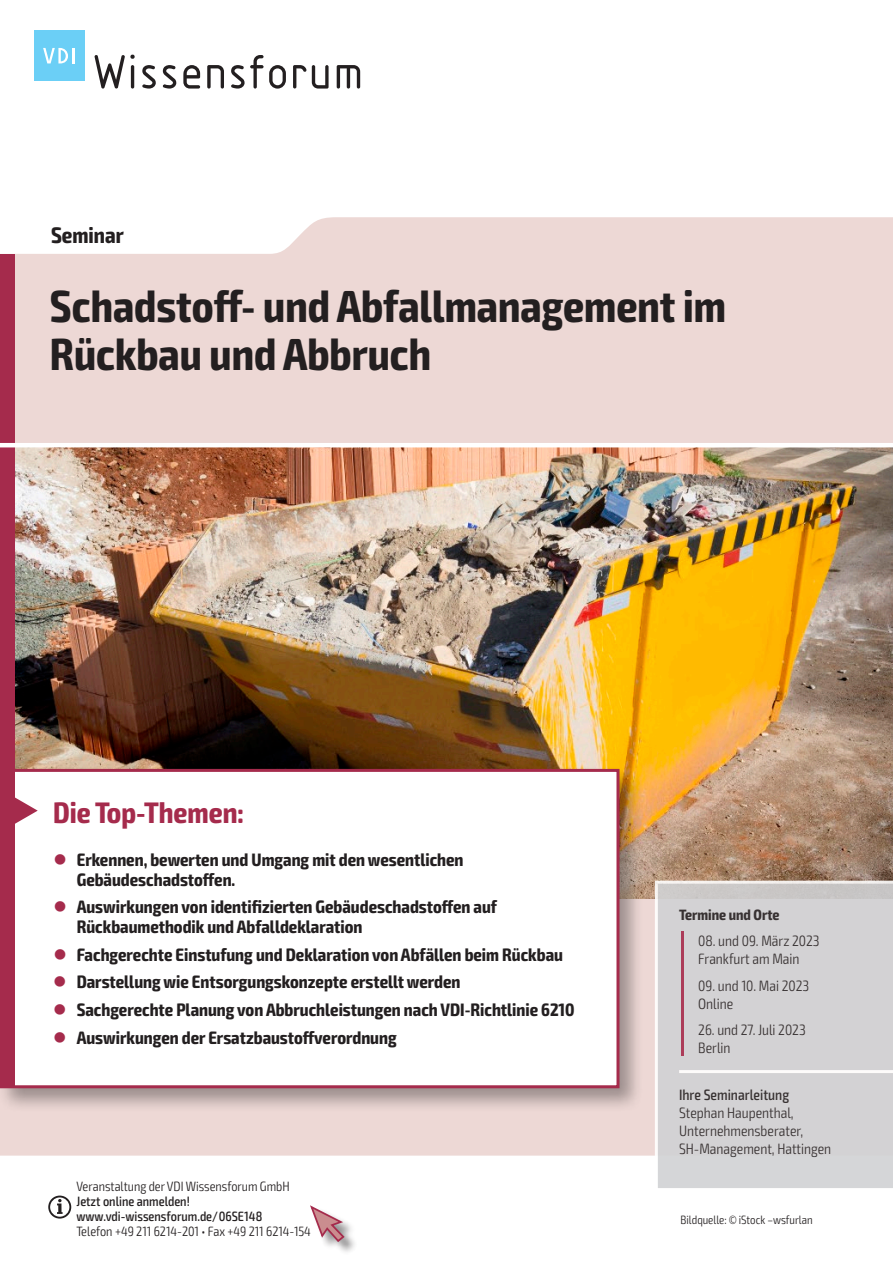
<style>
.page{position:relative;width:893px;height:1263px;background:#fff}
.page>*{position:absolute;margin:0;border:0;box-sizing:border-box;transform-origin:0 0}
.t1{font:700 condensed 45px/48px "Exo 2";color:#231f20}
.t2{font:700 condensed 29.7px "Exo 2";color:#a52b4c}
.t3{font:700 condensed 22.5px "Exo 2";color:#231f20}
.t4{font:700 condensed 18px/19.5px "Exo 2";color:#231f20}
.t5{font:300 condensed 15px/18px "Exo 2";color:#231f20}
.t6{font:500 condensed 15px "Exo 2";color:#231f20}
.t7{font:700 condensed 15px "Exo 2";color:#231f20}
.t8{font:300 condensed 13.5px "Exo 2";color:#231f20}
.t9{font:500 condensed 13.5px/15px "Exo 2";color:#231f20}
.t10{font:300 condensed 12px "Exo 2";color:#231f20}
.s1{color:#a52b4c}
</style>
<div class="page">
<div style="left:0;top:217px;width:893px;height:938px;background:#edd8d5"></div>
<img style="left:14px;top:447px;width:879px;height:451px">
<div style="left:0;top:765px;width:644px;height:348px;background:#231f20;opacity:.4"></div>
<div style="left:2px;top:770px;width:616px;height:317px;background:#fff"></div>
<div style="left:3px;top:772px;width:11px;height:313px;background:#a52b4c"></div>
<div style="left:0;top:769px;width:619px;height:319px;border:3px solid #a52b4c"></div>
<svg style="left:14px;top:796px;width:24px;height:29px"></svg>
<div style="left:0;top:254px;width:14px;height:519px;background:#a52b4c"></div>
<div style="left:311px;top:1206px;width:47px;height:49px;background:#231f20;opacity:.5"></div>
<svg style="left:310px;top:1205px;width:36px;height:38px"></svg>
<hr style="left:0;top:443px;width:893px;height:4px;background:#fff">
<svg style="left:655px;top:881px;width:238px;height:307px"></svg>
<svg style="left:48px;top:1195px;width:23px;height:23px"></svg>
<svg style="left:94px;top:54px;width:41px;height:35px"></svg>
<svg style="left:142px;top:65px;width:14px;height:24px"></svg>
<svg style="left:163px;top:65px;width:13px;height:24px"></svg>
<svg style="left:183px;top:65px;width:17px;height:24px"></svg>
<svg style="left:207px;top:65px;width:17px;height:24px"></svg>
<svg style="left:231px;top:55px;width:55px;height:34px"></svg>
<svg style="left:293px;top:65px;width:36px;height:24px"></svg>
<svg style="left:337px;top:65px;width:23px;height:24px"></svg>
<div style="left:34px;top:30px;width:50px;height:51px;background:#6bcff6"></div>
<svg style="left:43px;top:48px;width:31px;height:15px"></svg>
<p class="t3" style="left:51px;top:221px;width:74px">Seminar</p>
<h1 class="t1" style="left:50px;top:283px;width:678px">Schadstoff- und Abfallmanagement im<br>Rückbau und Abbruch</h1>
<h2 class="t2" style="left:53px;top:794px;width:192px">Die Top-Themen:</h2>
<p class="t4" style="left:77px;top:850px;width:388px;text-indent:-23px"><span class="s1">●</span> Erkennen, bewerten und Umgang mit den wesentlichen<br>Gebäudeschadstoffen.</p>
<p class="t4" style="left:77px;top:898px;width:422px;text-indent:-23px"><span class="s1">●</span> Auswirkungen von identifizierten Gebäudeschadstoffen auf<br>Rückbaumethodik und Abfalldeklaration</p>
<p class="t4" style="left:53px;top:945px;width:511px"><span class="s1">●</span> Fachgerechte Einstufung und Deklaration von Abfällen beim Rückbau</p>
<p class="t4" style="left:53px;top:973px;width:409px"><span class="s1">●</span> Darstellung wie Entsorgungskonzepte erstellt werden</p>
<p class="t4" style="left:53px;top:1000px;width:523px"><span class="s1">●</span> Sachgerechte Planung von Abbruchleistungen nach VDI-Richtlinie 6210</p>
<p class="t4" style="left:53px;top:1028px;width:345px"><span class="s1">●</span> Auswirkungen der Ersatzbaustoffverordnung</p>
<p class="t8" style="left:77px;top:1178px;width:215px">Veranstaltung der VDI Wissensforum GmbH</p>
<p class="t9" style="left:77px;top:1194px;width:187px">Jetzt online anmelden! www.vdi-wissensforum.de/06SE148</p>
<p class="t8" style="left:77px;top:1223px;width:236px">Telefon +49 211 6214-201 • Fax +49 211 6214-154</p>
<p class="t7" style="left:679px;top:905px;width:102px">Termine und Orte</p>
<p class="t5" style="left:698px;top:932px;width:123px">08. und 09. März 2023<br>Frankfurt am Main</p>
<p class="t5" style="left:698px;top:976px;width:112px">09. und 10. Mai 2023<br>Online</p>
<p class="t5" style="left:698px;top:1021px;width:109px">26. und 27. Juli 2023<br>Berlin</p>
<p class="t6" style="left:679px;top:1086px;width:112px">Ihre Seminarleitung</p>
<p class="t5" style="left:679px;top:1104px;width:154px">Stephan Haupenthal,<br>Unternehmensberater,<br>SH-Management, Hattingen</p>
<p class="t10" style="left:681px;top:1212px;width:134px">Bildquelle: © iStock –wsfurlan</p>
</div>
